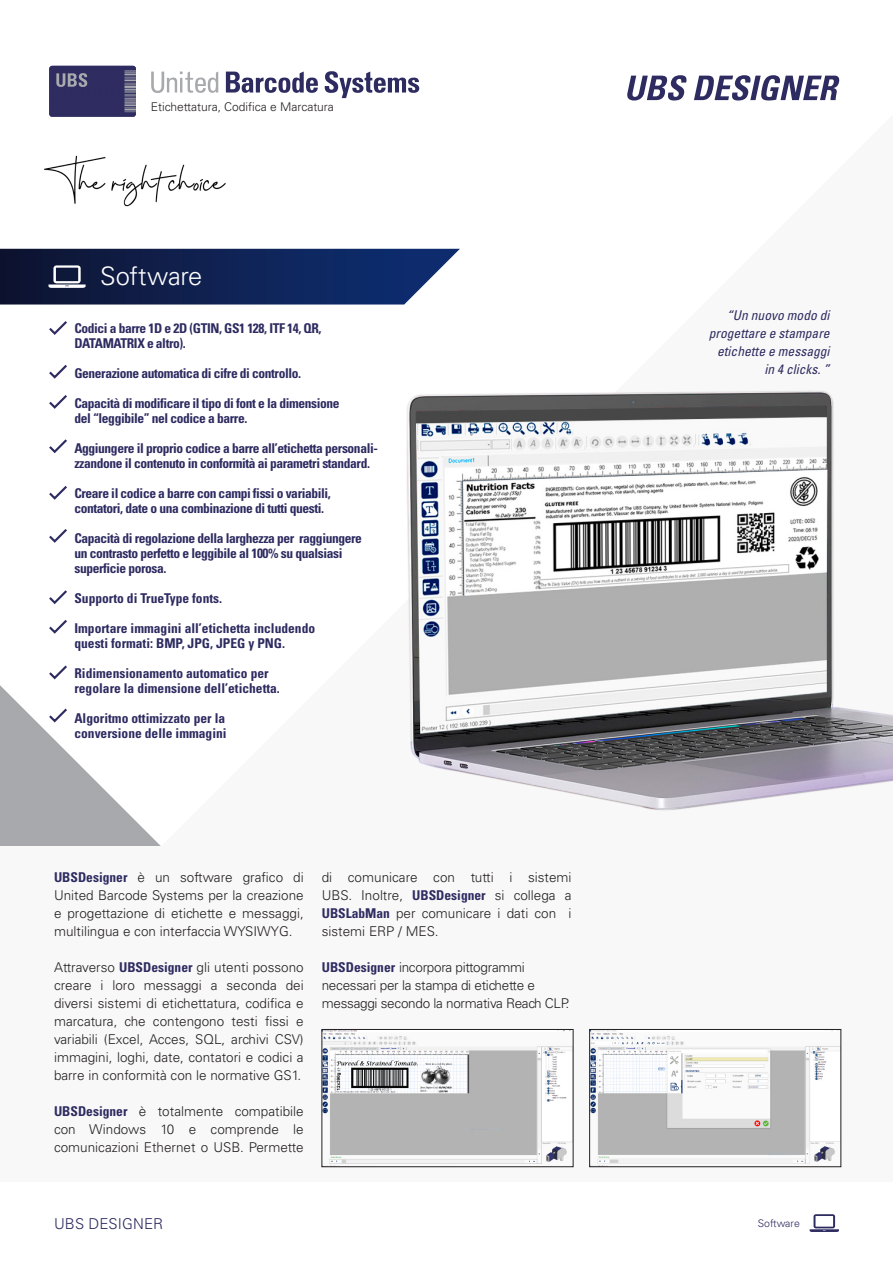
<style>
.page{position:relative;width:893px;height:1263px;background:#fff}
.page>*{position:absolute;margin:0;border:0;box-sizing:border-box;transform-origin:0 0}
.t1{font:300 25.5px "Univers";letter-spacing:-.01em;color:#fff}
.t2{font:300 15px "Univers";letter-spacing:.01em;color:#2d2b60}
.text{font:300 13.5px/18px "Univers";color:#231f20;text-align:justify}
.t3{font:700 condensed 13.5px/15px "Univers";letter-spacing:-.03em;color:#2d2b60}
.t4{font:700 condensed 13.5px/15px "Univers";color:#2d2b60}
.text-2{font:300 13.5px/18px "Univers";letter-spacing:-.02em;color:#231f20}
.Quotes_Text{font:italic condensed 13.5px/18px "Univers";color:#2d2b60;text-align:right}
.t5{font:300 12px "Univers";color:#231f20}
.t6{font:300 10.5px "Univers";color:#2d2b60}
.s1{font-weight:700;font-stretch:condensed;color:#2d2b60}
</style>
<div class="page">
<svg style="left:0;top:685px;width:161px;height:161px"></svg>
<div style="left:0;top:846px;width:893px;height:336px;background:#f8f8f8"></div>
<svg style="left:49px;top:321px;width:18px;height:14px"></svg>
<svg style="left:49px;top:365px;width:18px;height:14px"></svg>
<svg style="left:49px;top:439px;width:18px;height:15px"></svg>
<svg style="left:49px;top:395px;width:18px;height:14px"></svg>
<svg style="left:49px;top:486px;width:18px;height:14px"></svg>
<svg style="left:49px;top:529px;width:18px;height:14px"></svg>
<svg style="left:49px;top:590px;width:18px;height:14px"></svg>
<svg style="left:49px;top:620px;width:18px;height:14px"></svg>
<svg style="left:49px;top:665px;width:18px;height:15px"></svg>
<img style="left:406px;top:390px;width:487px;height:421px">
<img style="left:324px;top:1031px;width:247px;height:133px">
<div style="left:322px;top:1029px;width:251px;height:138px;border:1px solid #231f20"></div>
<img style="left:591px;top:1031px;width:248px;height:133px">
<div style="left:589px;top:1029px;width:252px;height:138px;border:1px solid #231f20"></div>
<svg style="left:47px;top:706px;width:22px;height:18px"></svg>
<svg style="left:627px;top:75px;width:60px;height:26px"></svg>
<svg style="left:694px;top:75px;width:146px;height:26px"></svg>
<svg style="left:0;top:249px;width:460px;height:55px;background:#1f315d"></svg>
<img style="left:44px;top:155px;width:182px;height:52px">
<svg style="left:325px;top:71px;width:94px;height:27px"></svg>
<svg style="left:226px;top:72px;width:92px;height:21px"></svg>
<svg style="left:151px;top:71px;width:67px;height:22px"></svg>
<svg style="left:49px;top:66px;width:87px;height:51px;background:#3c3a69"></svg>
<svg style="left:810px;top:1214px;width:29px;height:18px"></svg>
<p class="t5" style="left:151px;top:100px;width:184px">Etichettatura, Codifica e Marcatura</p>
<p class="t1" style="left:100px;top:260px;width:104px">Software</p>
<p class="t3" style="left:74px;top:320px;width:249px">Codici a barre 1D e 2D (GTIN, GS1 128, ITF 14, QR,<br>DATAMATRIX e altro).</p>
<p class="t3" style="left:74px;top:365px;width:228px">Generazione automatica di cifre di controllo.</p>
<p class="t3" style="left:74px;top:395px;width:267px">Capacità di modificare il tipo di font e la dimensione del “leggibile” nel codice a barre.</p>
<p class="t3" style="left:74px;top:440px;width:305px">Aggiungere il proprio codice a barre all’etichetta personali-</p>
<p class="t3" style="left:74px;top:455px;width:297px">zzandone il contenuto in conformità ai parametri standard.</p>
<p class="t3" style="left:74px;top:485px;width:258px">Creare il codice a barre con campi fissi o variabili, contatori, date o una combinazione di tutti questi.</p>
<p class="t3" style="left:74px;top:530px;width:289px">Capacità di regolazione della larghezza per raggiungere un contrasto perfetto e leggibile al 100% su qualsiasi superficie porosa.</p>
<p class="t4" style="left:74px;top:590px;width:149px">Supporto di TrueType fonts.</p>
<p class="t4" style="left:74px;top:620px;width:242px">Importare immagini all’etichetta includendo questi formati: BMP, JPG, JPEG y PNG.</p>
<p class="t4" style="left:74px;top:665px;width:207px">Ridimensionamento automatico per regolare la dimensione dell’etichetta.</p>
<p class="t4" style="left:74px;top:710px;width:152px">Algoritmo ottimizzato per la</p>
<p class="t4" style="left:74px;top:725px;width:154px">conversione delle immagini</p>
<p class="text" style="left:54px;top:868px;width:251px"><span class="s1">UBSDesigner</span> è un software grafico di United Barcode Systems per la creazione e progettazione di etichette e messaggi, multilingua e con interfaccia WYSIWYG.</p>
<p class="text" style="left:54px;top:958px;width:251px">Attraverso <span class="s1">UBSDesigner</span> gli utenti possono creare i loro messaggi a seconda dei diversi sistemi di etichettatura, codifica e marcatura, che contengono testi fissi e variabili (Excel, Acces, SQL, archivi CSV) immagini, loghi, date, contatori e codici a barre in conformità con le normative GS1.</p>
<p class="text" style="left:54px;top:1102px;width:251px"><span class="s1">UBSDesigner</span> è totalmente compatibile con Windows 10 e comprende le comunicazioni Ethernet o USB. Permette</p>
<p class="text" style="left:322px;top:868px;width:251px">di comunicare con tutti i sistemi UBS. Inoltre, <span class="s1">UBSDesigner</span> si collega a <span class="s1">UBSLabMan</span> per comunicare i dati con i sistemi ERP / MES.</p>
<p class="text-2" style="left:322px;top:958px;width:249px"><span class="s1">UBSDesigner</span> incorpora pittogrammi necessari per la stampa di etichette e messaggi secondo la normativa Reach CLP.</p>
<p class="t2" style="left:54px;top:1215px;width:111px">UBS DESIGNER</p>
<p class="Quotes_Text" style="left:709px;top:306px;width:122px">“Un nuovo modo di progettare e stampare etichette e messaggi in 4 clicks. ”</p>
<p class="t6" style="left:758px;top:1217px;width:44px">Software</p>
</div>
